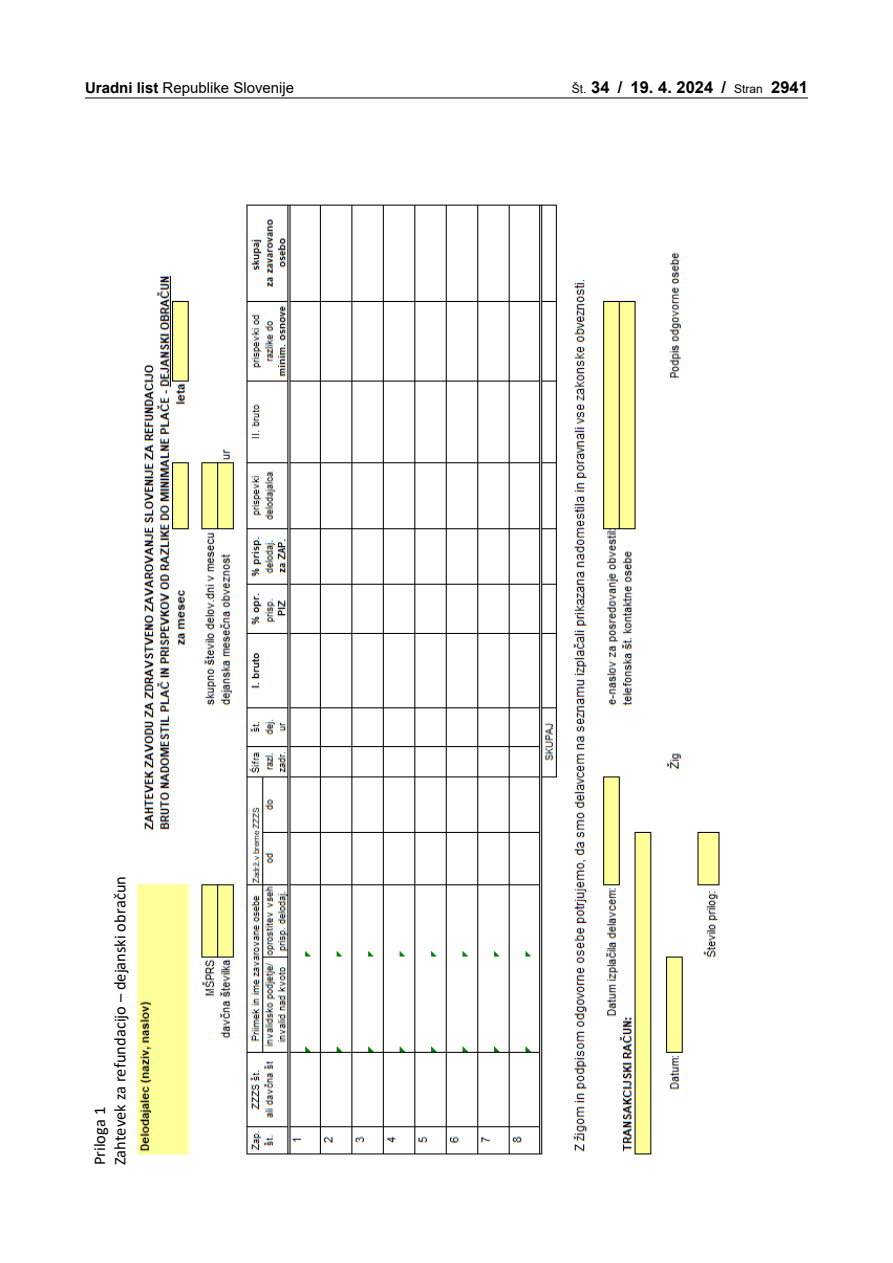
<style>
.page{position:relative;width:893px;height:1263px;background:#fff}
.page>*{position:absolute;margin:0;border:0;box-sizing:border-box;transform-origin:0 0}
.t1{font:16.5px/20.1px "Calibri";color:#000}
.t2{font:700 16.5px "Arial";color:#000}
.t3{font:15px "Arial";color:#000}
.s1{font-weight:700}
.s2{font-weight:400;font-size:12px}
</style>
<div class="page">
<hr style="left:85px;top:98px;width:723px;height:1px;background:#000">
<img style="left:137px;top:204px;width:583px;height:951px">
<p class="t3" style="left:85px;top:77px;width:211px"><span class="s1">Uradni list</span> Republike Slovenije</p>
<p class="t2" style="left:572px;top:75px;width:237px"><span class="s2">Št.</span> 34 / 19. 4. 2024 / <span class="s2">Stran</span> 2941</p>
<p class="t1" style="left:89px;top:1165px;width:291px;rotate:-90deg">Priloga 1<br>Zahtevek za refundacijo – dejanski obračun</p>
</div>
